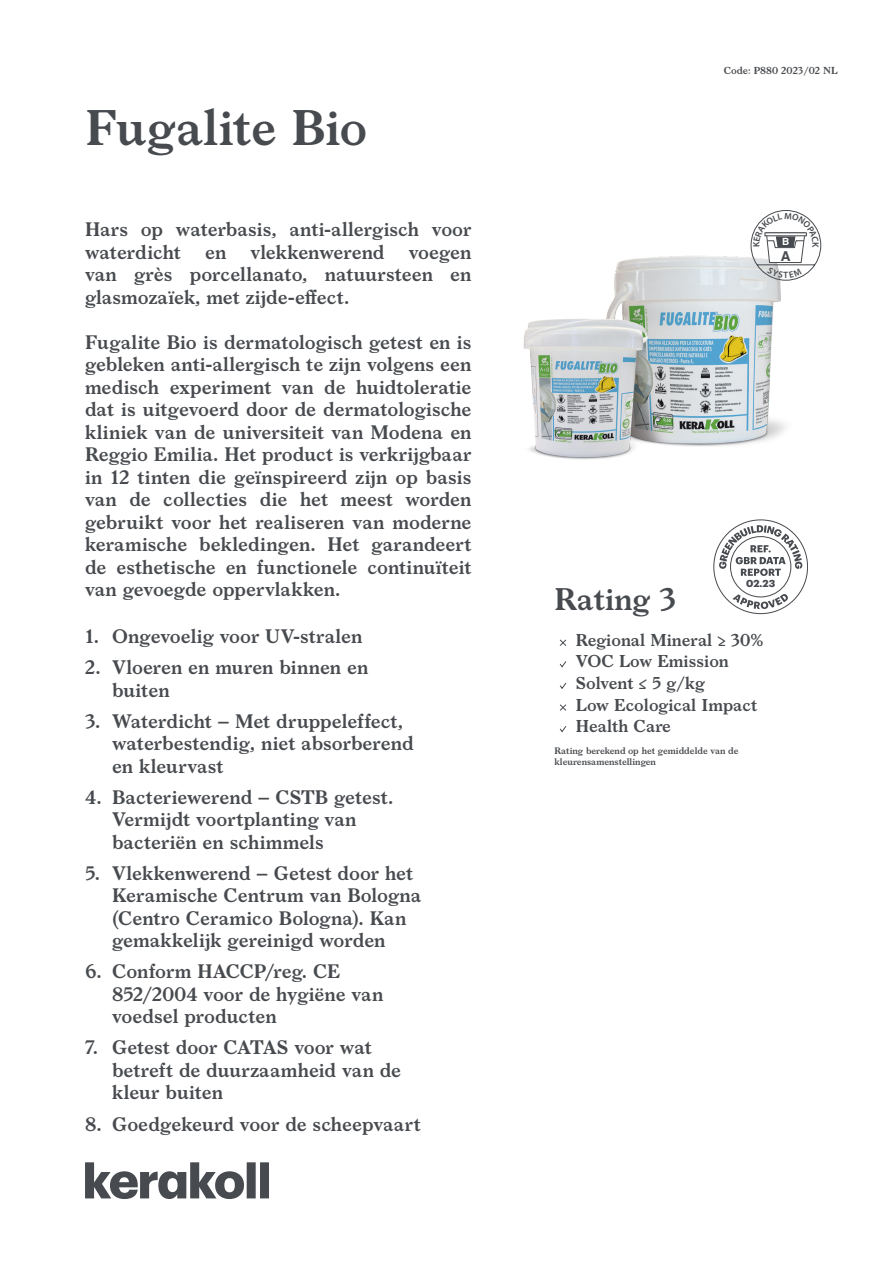
<style>
.page{position:relative;width:893px;height:1263px;background:#fff}
.page>*{position:absolute;margin:0;border:0;box-sizing:border-box;transform-origin:0 0}
.notag_cover_nome_pr{font:600 48px "Larish Neue";color:#474a4e}
.cover_eco{font:600 30px "Larish Neue";color:#474a4e}
.cover_descrizione_pr{font:600 18.75px/22.5px "Larish Neue";color:#474a4e}
.notag_cover_voci_ra{font:600 16.5px "Larish Neue";color:#474a4e}
.t1{font:700 13.65px "Helvetica LT Std";color:#474a4e}
.cover_datareport{font:700 10.05px "Graphik";color:#474a4e}
.t2{font:700 9.9px "Helvetica LT Std";color:#fff}
.t3{font:600 9.75px "Larish Neue";color:#474a4e}
.cover_nota_rating{font:600 9px/10.8px "Larish Neue";color:#474a4e}
</style>
<div class="page">
<svg style="left:713px;top:519px;width:95px;height:95px"></svg>
<svg style="left:85px;top:1162px;width:184px;height:37px"></svg>
<svg style="left:559px;top:639px;width:8px;height:7px"></svg>
<svg style="left:559px;top:661px;width:8px;height:7px"></svg>
<svg style="left:560px;top:682px;width:7px;height:7px"></svg>
<svg style="left:560px;top:704px;width:7px;height:7px"></svg>
<svg style="left:559px;top:726px;width:8px;height:7px"></svg>
<img style="left:523px;top:244px;width:299px;height:216px">
<svg style="left:751px;top:210px;width:70px;height:71px"></svg>
<p class="notag_cover_nome_pr" style="left:85px;top:91px;width:284px">Fugalite Bio</p>
<p class="cover_descrizione_pr" style="left:85px;top:217px;width:388px">Hars op waterbasis, anti-allergisch voor waterdicht</p>
<p class="cover_descrizione_pr" style="left:205px;top:239px;width:23px">en</p>
<p class="cover_descrizione_pr" style="left:251px;top:239px;width:136px">vlekkenwerend</p>
<p class="cover_descrizione_pr" style="left:85px;top:239px;width:388px;text-align:justify;text-indent:324px">voegen van grès porcellanato, natuursteen en glasmozaïek, met zijde-effect.</p>
<p class="cover_descrizione_pr" style="left:85px;top:329px;width:388px;text-align:justify">Fugalite Bio is dermatologisch getest en is gebleken anti-allergisch te zijn volgens een medisch experiment van de huidtoleratie dat is uitgevoerd door de dermatologische kliniek van de universiteit van Modena en Reggio Emilia. Het product is verkrijgbaar in 12 tinten die geïnspireerd zijn op basis van de collecties die het meest worden gebruikt voor het realiseren van moderne keramische bekledingen. Het garandeert de esthetische en functionele continuïteit van gevoegde oppervlakken.</p>
<p class="cover_descrizione_pr" style="left:85px;top:624px;width:279px">1. Ongevoelig voor UV-stralen</p>
<p class="cover_descrizione_pr" style="left:112px;top:655px;width:258px;text-indent:-27px">2. Vloeren en muren binnen en buiten</p>
<p class="cover_descrizione_pr" style="left:112px;top:708px;width:303px;text-indent:-27px">3. Waterdicht – Met druppeleffect, waterbestendig, niet absorberend en kleurvast</p>
<p class="cover_descrizione_pr" style="left:112px;top:784px;width:283px;text-indent:-27px">4. Bacteriewerend – CSTB getest.<br>Vermijdt voortplanting van bacteriën en schimmels</p>
<p class="cover_descrizione_pr" style="left:112px;top:860px;width:311px;text-indent:-27px">5. Vlekkenwerend – Getest door het<br>Keramische Centrum van Bologna (Centro Ceramico Bologna). Kan gemakkelijk gereinigd worden</p>
<p class="cover_descrizione_pr" style="left:112px;top:959px;width:273px;text-indent:-27px">6. Conform HACCP/reg. CE<br>852/2004 voor de hygiëne van voedsel producten</p>
<p class="cover_descrizione_pr" style="left:112px;top:1035px;width:291px;text-indent:-27px">7. Getest door CATAS voor wat betreft de duurzaamheid van de kleur buiten</p>
<p class="cover_descrizione_pr" style="left:85px;top:1111px;width:337px">8. Goedgekeurd voor de scheepvaart</p>
<p class="t3" style="left:724px;top:63px;width:115px">Code: P880 2023/02 NL</p>
<p class="t2" style="left:782px;top:236px;width:9px">B</p>
<p class="t1" style="left:781px;top:247px;width:11px">A</p>
<p class="cover_datareport" style="left:746px;top:575px;width:30px">02.23</p>
<p class="cover_eco" style="left:554px;top:576px;width:123px">Rating 3</p>
<p class="notag_cover_voci_ra" style="left:576px;top:627px;width:189px">Regional Mineral ≥ 30%</p>
<p class="notag_cover_voci_ra" style="left:576px;top:649px;width:155px">VOC Low Emission</p>
<p class="notag_cover_voci_ra" style="left:576px;top:670px;width:130px">Solvent ≤ 5 g/kg</p>
<p class="notag_cover_voci_ra" style="left:576px;top:692px;width:183px">Low Ecological Impact</p>
<p class="notag_cover_voci_ra" style="left:576px;top:713px;width:97px">Health Care</p>
<p class="cover_nota_rating" style="left:554px;top:745px;width:185px">Rating berekend op het gemiddelde van de kleurensamenstellingen</p>
</div>
